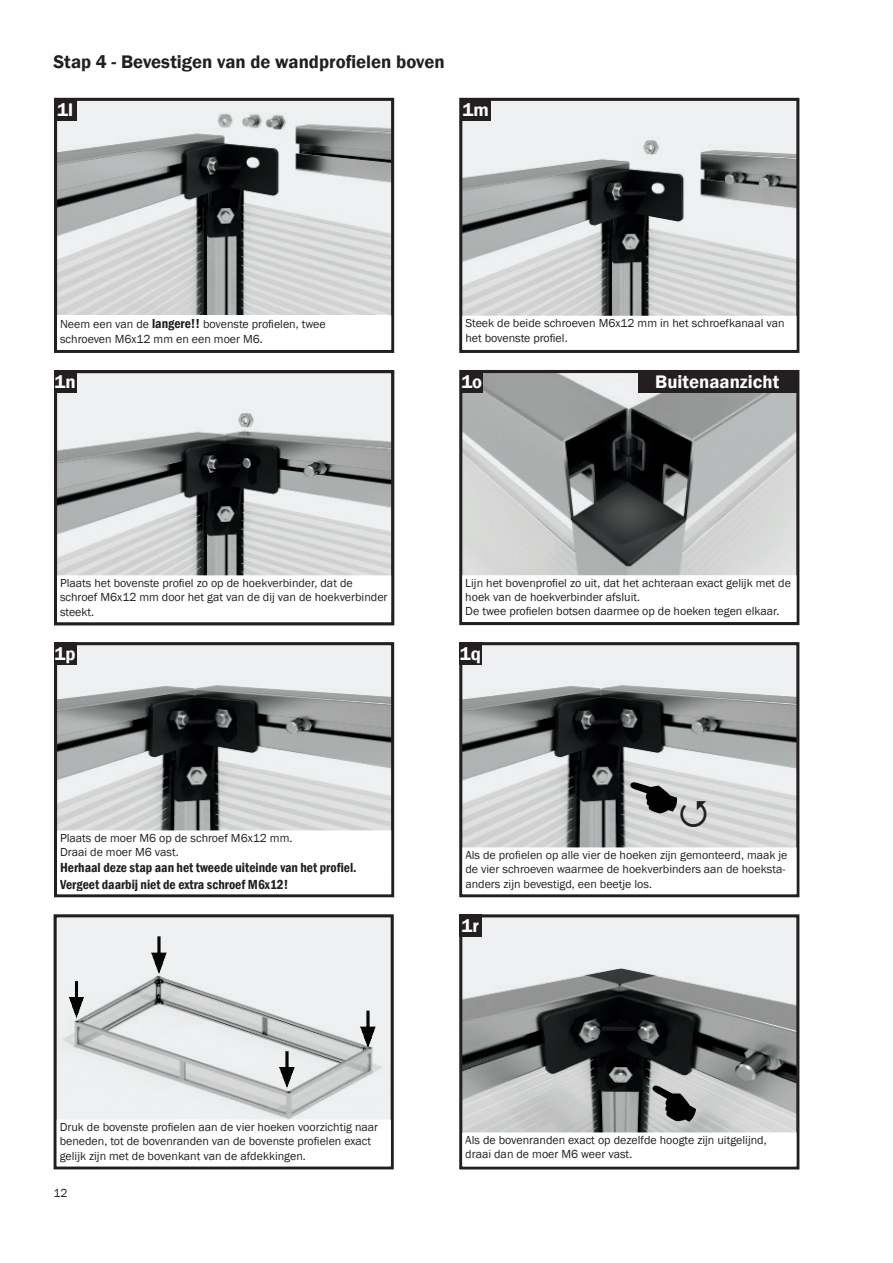
<style>
.page{position:relative;width:893px;height:1263px;background:#fff}
.page>*{position:absolute;margin:0;border:0;box-sizing:border-box;transform-origin:0 0}
.t1{font:600 18.75px "Franklin Gothic";color:#231f20}
.t2{font:600 18.75px "Franklin Gothic";color:#fff}
.t3{font:600 condensed 13.5px/16.2px "Franklin Gothic";color:#231f20}
.t4{font:12px/14.4px "Franklin Gothic";color:#231f20}
.s1{font-weight:600;font-stretch:condensed;font-size:13.5px}
</style>
<div class="page">
<img style="left:58px;top:374px;width:332px;height:201px">
<img style="left:463px;top:374px;width:332px;height:201px">
<div style="left:459px;top:370px;width:340px;height:255px;border:3px solid #231f20"></div>
<img style="left:58px;top:102px;width:332px;height:213px">
<div style="left:54px;top:98px;width:340px;height:255px;border:3px solid #231f20"></div>
<div style="left:54px;top:99px;width:22px;height:22px;background:#231f20"></div>
<img style="left:463px;top:102px;width:332px;height:214px">
<div style="left:459px;top:98px;width:340px;height:255px;border:3px solid #231f20"></div>
<div style="left:461px;top:98px;width:30px;height:22px;background:#231f20"></div>
<div style="left:461px;top:370px;width:22px;height:22px;background:#231f20"></div>
<img style="left:58px;top:646px;width:332px;height:184px">
<div style="left:54px;top:642px;width:340px;height:255px;border:3px solid #231f20"></div>
<div style="left:54px;top:642px;width:22px;height:22px;background:#231f20"></div>
<div style="left:54px;top:370px;width:340px;height:255px;border:3px solid #231f20"></div>
<div style="left:54px;top:370px;width:22px;height:22px;background:#231f20"></div>
<img style="left:463px;top:646px;width:332px;height:201px">
<div style="left:459px;top:642px;width:340px;height:255px;border:3px solid #231f20"></div>
<div style="left:459px;top:642px;width:22px;height:22px;background:#231f20"></div>
<img style="left:58px;top:918px;width:332px;height:201px">
<div style="left:54px;top:914px;width:340px;height:255px;border:3px solid #231f20"></div>
<img style="left:463px;top:918px;width:332px;height:214px">
<div style="left:459px;top:914px;width:340px;height:255px;border:3px solid #231f20"></div>
<div style="left:459px;top:914px;width:22px;height:22px;background:#231f20"></div>
<img style="left:273px;top:1051px;width:27px;height:38px">
<img style="left:355px;top:1010px;width:27px;height:38px">
<img style="left:145px;top:936px;width:28px;height:38px">
<img style="left:63px;top:981px;width:27px;height:38px">
<div style="left:57px;top:830px;width:334px;height:64px;border:3px solid #fff"></div>
<div style="left:57px;top:575px;width:334px;height:47px;border:3px solid #fff"></div>
<div style="left:638px;top:370px;width:158px;height:22px;background:#231f20"></div>
<div style="left:462px;top:847px;width:334px;height:47px;border:3px solid #fff"></div>
<div style="left:462px;top:1132px;width:334px;height:34px;border:3px solid #fff"></div>
<div style="left:57px;top:1119px;width:334px;height:47px;border:3px solid #fff"></div>
<svg style="left:625px;top:777px;width:82px;height:50px;background:#d6d7d6"></svg>
<svg style="left:644px;top:1080px;width:56px;height:47px;background:#c1c3c2"></svg>
<h1 class="t1" style="left:54px;top:50px;width:393px">Stap 4 - Bevestigen van de wandprofielen boven</h1>
<h1 class="t2" style="left:57px;top:99px;width:17px">1l</h1>
<h1 class="t2" style="left:462px;top:98px;width:28px">1m</h1>
<p class="t4" style="left:60px;top:317px;width:267px">Neem een van de <span class="s1">langere!!</span> bovenste profielen, twee schroeven M6x12 mm en een moer M6.</p>
<p class="t4" style="left:465px;top:316px;width:321px">Steek de beide schroeven M6x12 mm in het schroefkanaal van het bovenste profiel.</p>
<h1 class="t2" style="left:54px;top:370px;width:23px">1n</h1>
<h1 class="t2" style="left:65px;top:370px;width:12px">g</h1>
<h1 class="t2" style="left:461px;top:370px;width:22px">1o</h1>
<h1 class="t2" style="left:655px;top:370px;width:126px">Buitenaanzicht</h1>
<p class="t4" style="left:60px;top:576px;width:329px">Plaats het bovenste profiel zo op de hoekverbinder, dat de schroef M6x12 mm door het gat van de dij van de hoekverbinder steekt.</p>
<p class="t4" style="left:60px;top:589px;width:254px">Setzen Sie die Abdeckkappe auf d s Eckprofil auf.</p>
<h1 class="t2" style="left:55px;top:642px;width:23px">1p</h1>
<p class="t4" style="left:60px;top:831px;width:234px">Plaats de moer M6 op de schroef M6x12 mm.<br>Draai de moer M6 vast.</p>
<p class="t3" style="left:60px;top:860px;width:298px">Herhaal deze stap aan het tweede uiteinde van het profiel.<br>Vergeet daarbij niet de extra schroef M6x12!</p>
<p class="t4" style="left:465px;top:576px;width:327px">Lijn het bovenprofiel zo uit, dat het achteraan exact gelijk met de hoek van de hoekverbinder afsluit.<br>De twee profielen botsen daarmee op de hoeken tegen elkaar.</p>
<h1 class="t2" style="left:460px;top:642px;width:23px">1q</h1>
<p class="t4" style="left:465px;top:848px;width:324px">Als de profielen op alle vier de hoeken zijn gemonteerd, maak je de vier schroeven waarmee de hoekverbinders aan de hoeksta&shy;anders zijn bevestigd, een beetje los.</p>
<h1 class="t2" style="left:462px;top:914px;width:19px">1r</h1>
<p class="t4" style="left:60px;top:1120px;width:320px">Druk de bovenste profielen aan de vier hoeken voorzichtig naar beneden, tot de bovenranden van de bovenste profielen exact gelijk zijn met de bovenkant van de afdekkingen.</p>
<p class="t4" style="left:54px;top:1186px;width:16px">12</p>
<p class="t4" style="left:465px;top:1133px;width:303px">Als de bovenranden exact op dezelfde hoogte zijn uitgelijnd, draai dan de moer M6 weer vast.</p>
</div>
